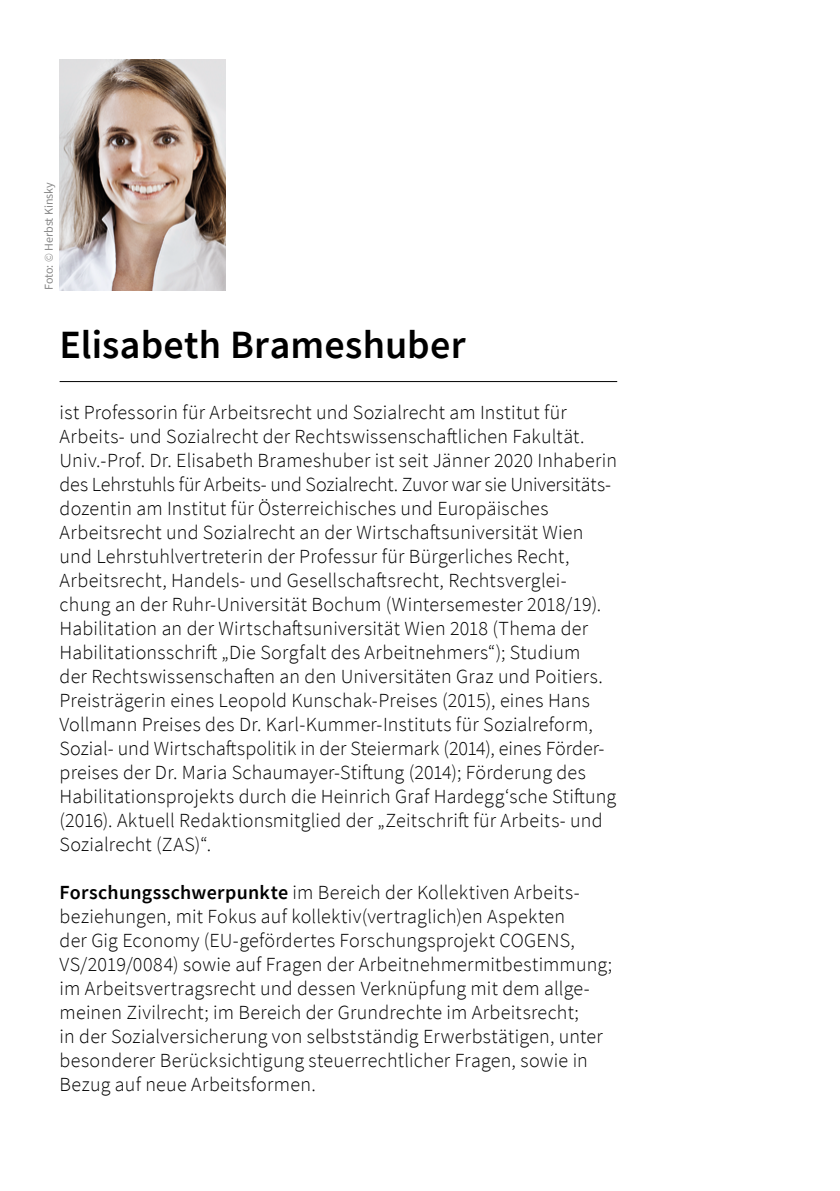
<style>
.page{position:relative;width:840px;height:1191px;background:#fff}
.page>*{position:absolute;margin:0;border:0;box-sizing:border-box;transform-origin:0 0}
.t1{font:600 40px "Source Sans Pro";letter-spacing:.005em;color:#000}
.t2{font:300 20px/24px "Source Sans Pro";letter-spacing:.01em;color:#000}
.t3{font:12px "Source Sans Pro";color:#878787}
.s1{font-weight:300}
.s2{font-weight:600}
</style>
<div class="page">
<img style="left:60px;top:60px;width:165px;height:230px">
<hr style="left:60px;top:381px;width:557px;height:1px;background:#000">
<p class="t3" style="left:41px;top:290px;width:109px;rotate:-90deg">Foto: <span class="s1">©</span> Herbst Kinsky</p>
<h1 class="t1" style="left:60px;top:318px;width:407px">Elisabeth Brameshuber</h1>
<p class="t2" style="left:60px;top:400px;width:558px">ist Professorin für Arbeitsrecht und Sozialrecht am Institut für Arbeits- und Sozialrecht der Rechtswissenschaftlichen Fakultät.<br>Univ.-Prof. Dr. Elisabeth Brameshuber ist seit Jänner 2020 Inhaberin des Lehrstuhls für Arbeits- und Sozialrecht. Zuvor war sie Universitäts&shy;dozentin am Institut für Österreichisches und Europäisches Arbeitsrecht und Sozialrecht an der Wirtschaftsuniversität Wien und Lehrstuhlvertreterin der Professur für Bürgerliches Recht, Arbeitsrecht, Handels- und Gesellschaftsrecht, Rechtsverglei&shy;chung an der Ruhr-Universität Bochum (Wintersemester 2018/19).<br>Habilitation an der Wirtschaftsuniversität Wien 2018 (Thema der Habilitationsschrift „Die Sorgfalt des Arbeitnehmers“); Studium<br>der Rechtswissenschaften an den Universitäten Graz und Poitiers.<br>Preisträgerin eines Leopold Kunschak-Preises (2015), eines Hans Vollmann Preises des Dr. Karl-Kummer-Instituts für Sozialreform, Sozial- und Wirtschaftspolitik in der Steiermark (2014), eines Förder&shy;preises der Dr. Maria Schaumayer-Stiftung (2014); Förderung des Habilitationsprojekts durch die Heinrich Graf Hardegg‘sche Stiftung (2016). Aktuell Redaktionsmitglied der „Zeitschrift für Arbeits- und Sozialrecht (ZAS)“.</p>
<p class="t2" style="left:60px;top:880px;width:554px"><span class="s2">Forschungsschwerpunkte</span> im Bereich der Kollektiven Arbeits&shy;beziehungen, mit Fokus auf kollektiv(vertraglich)en Aspekten<br>der Gig Economy (EU-gefördertes Forschungsprojekt COGENS, VS/2019/0084) sowie auf Fragen der Arbeitnehmermitbestimmung; im Arbeitsvertragsrecht und dessen Verknüpfung mit dem allge&shy;meinen Zivilrecht; im Bereich der Grundrechte im Arbeitsrecht;<br>in der Sozialversicherung von selbstständig Erwerbstätigen, unter besonderer Berücksichtigung steuerrechtlicher Fragen, sowie in Bezug auf neue Arbeitsformen.</p>
</div>
